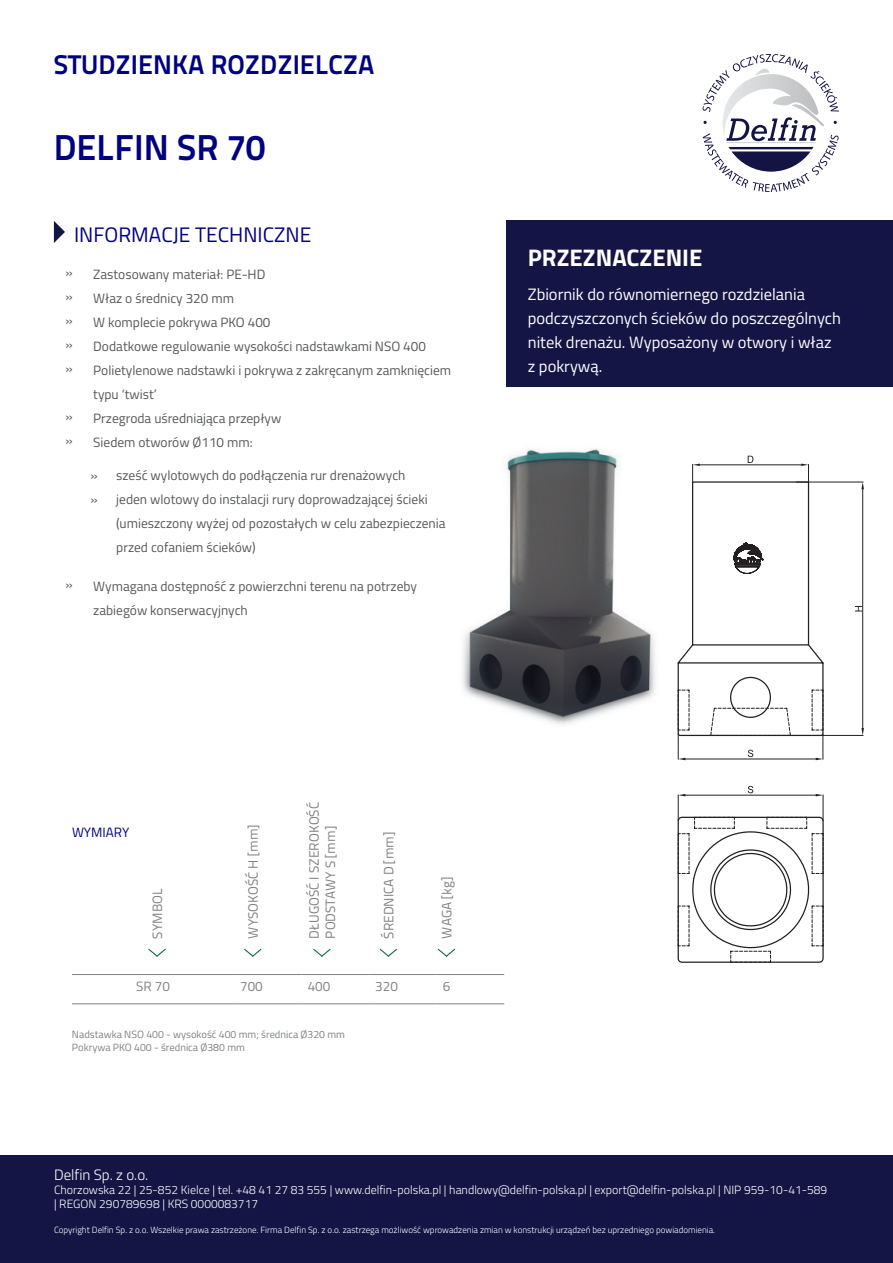
<style>
.page{position:relative;width:893px;height:1263px;background:#fff}
.page>*{position:absolute;margin:0;border:0;box-sizing:border-box;transform-origin:0 0}
.t1{font:700 36px "Titillium Text 22 L";color:#000080}
.t2{font:700 27px "Titillium Text 22 L";color:#000080}
.t3{font:700 24px "Titillium";color:#fff}
.t4{font:21px "Titillium";color:#000080}
.t5{font:16.5px/24px "Titillium";color:#fff}
.t6{font:300 15px "Titillium";color:#fff}
.t7{font:13.5px/24px "Titillium";color:#57585a}
.t8{font:13.5px/16.2px "Titillium Text 22 L";color:#808285}
.t9{font:13.5px "Titillium";color:#808285}
.t10{font:13.5px "Titillium";color:#000080}
.t11{font:300 12px/14.4px "Titillium";color:#fff}
.t12{font:10.5px/12.6px "Titillium";color:#808285}
.t13{font:300 9px "Titillium";color:#fff}
</style>
<div class="page">
<div style="left:0;top:1155px;width:893px;height:108px;background:#151545"></div>
<img style="left:462px;top:449px;width:330px;height:337px">
<div style="left:506px;top:220px;width:387px;height:167px;background:#151545"></div>
<svg style="left:702px;top:54px;width:137px;height:138px"></svg>
<hr style="left:72px;top:974px;width:162px;height:1px;background:#808285">
<hr style="left:234px;top:974px;width:68px;height:1px;background:#808285">
<hr style="left:302px;top:974px;width:67px;height:1px;background:#808285">
<hr style="left:369px;top:974px;width:68px;height:1px;background:#808285">
<hr style="left:437px;top:974px;width:67px;height:1px;background:#808285">
<hr style="left:72px;top:1003px;width:162px;height:1px;background:#808285">
<hr style="left:234px;top:1003px;width:68px;height:1px;background:#808285">
<hr style="left:302px;top:1003px;width:67px;height:1px;background:#808285">
<hr style="left:369px;top:1003px;width:68px;height:1px;background:#808285">
<hr style="left:437px;top:1003px;width:67px;height:1px;background:#808285">
<svg style="left:313px;top:948px;width:18px;height:9px"></svg>
<svg style="left:244px;top:948px;width:18px;height:9px"></svg>
<svg style="left:148px;top:948px;width:18px;height:9px"></svg>
<svg style="left:379px;top:948px;width:18px;height:9px"></svg>
<svg style="left:437px;top:948px;width:19px;height:9px"></svg>
<hr style="left:821px;top:735px;width:42px;height:1px;background:#231f20">
<hr style="left:796px;top:482px;width:67px;height:1px;background:#231f20">
<hr style="left:862px;top:489px;width:1px;height:239px;background:#231f20">
<svg style="left:861px;top:728px;width:3px;height:7px"></svg>
<svg style="left:861px;top:482px;width:3px;height:7px"></svg>
<svg style="left:855px;top:606px;width:7px;height:5px"></svg>
<hr style="left:700px;top:465px;width:101px;height:1px;background:#231f20">
<svg style="left:692px;top:464px;width:8px;height:17px"></svg>
<svg style="left:801px;top:464px;width:8px;height:17px"></svg>
<svg style="left:747px;top:455px;width:7px;height:9px"></svg>
<svg style="left:748px;top:456px;width:5px;height:7px"></svg>
<div style="left:692px;top:481px;width:117px;height:164px;border:1px solid #231f20"></div>
<svg style="left:734px;top:543px;width:29px;height:30px"></svg>
<svg style="left:676px;top:643px;width:149px;height:117px"></svg>
<svg style="left:677px;top:786px;width:147px;height:177px"></svg>
<svg style="left:54px;top:221px;width:11px;height:22px"></svg>
<h2 class="t2" style="left:54px;top:44px;width:322px">STUDZIENKA ROZDZIELCZA</h2>
<h1 class="t1" style="left:54px;top:119px;width:213px">DELFIN SR 70</h1>
<h3 class="t4" style="left:74px;top:219px;width:239px">INFORMACJE TECHNICZNE</h3>
<p class="t7" style="left:66px;top:260px;width:9px;text-align:justify">» » » » »</p>
<p class="t7" style="left:66px;top:404px;width:9px">» »</p>
<p class="t7" style="left:66px;top:572px;width:9px">»</p>
<p class="t7" style="left:93px;top:262px;width:359px">Zastosowany materiał: PE-HD<br>Właz o średnicy 320 mm<br>W komplecie pokrywa PKO 400<br>Dodatkowe regulowanie wysokości nadstawkami NSO 400<br>Polietylenowe nadstawki i pokrywa z zakręcanym zamknięciem typu ‘twist’<br>Przegroda uśredniająca przepływ<br>Siedem otworów Ø110 mm:</p>
<p class="t7" style="left:90px;top:463px;width:9px">» »</p>
<p class="t7" style="left:116px;top:463px;width:331px">sześć wylotowych do podłączenia rur drenażowych<br>jeden wlotowy do instalacji rury doprowadzającej ścieki (umieszczony wyżej od pozostałych w celu zabezpieczenia przed cofaniem ścieków)</p>
<p class="t7" style="left:93px;top:574px;width:325px">Wymagana dostępność z powierzchni terenu na potrzeby zabiegów konserwacyjnych</p>
<p class="t10" style="left:72px;top:822px;width:59px">WYMIARY</p>
<p class="t8" style="left:149px;top:938px;width:52px;rotate:-90deg">Symbol</p>
<p class="t8" style="left:244px;top:938px;width:115px;rotate:-90deg">Wysokość H [mm]</p>
<p class="t8" style="left:305px;top:938px;width:138px;rotate:-90deg">Długość i szerokość podstawy S [mm]</p>
<p class="t8" style="left:380px;top:938px;width:108px;rotate:-90deg">Średnica D [mm]</p>
<p class="t8" style="left:438px;top:938px;width:63px;rotate:-90deg">waga [kg]</p>
<p class="t9" style="left:136px;top:976px;width:35px">SR 70</p>
<p class="t9" style="left:240px;top:976px;width:24px">700</p>
<p class="t9" style="left:308px;top:976px;width:24px">400</p>
<p class="t9" style="left:375px;top:976px;width:24px">320</p>
<p class="t9" style="left:443px;top:976px;width:9px">6</p>
<p class="t12" style="left:72px;top:1028px;width:275px">Nadstawka NSO 400 - wysokość 400 mm; średnica Ø320 mm<br>Pokrywa PKO 400 - średnica Ø380 mm</p>
<h3 class="t3" style="left:528px;top:239px;width:176px">PRZEZNACZENIE</h3>
<p class="t5" style="left:528px;top:281px;width:315px">Zbiornik do równomiernego rozdzielania podczyszczonych ścieków do poszczególnych nitek drenażu. Wyposażony w otwory i właz z pokrywą.</p>
<p class="t6" style="left:54px;top:1163px;width:96px">Delfin Sp. z o.o.</p>
<p class="t11" style="left:54px;top:1182px;width:775px">Chorzowska 22 | 25-852 Kielce | tel. +48 41 27 83 555 | www.delfin-polska.pl | handlowy@delfin-polska.pl | export@delfin-polska.pl | NIP 959-10-41-589 | REGON 290789698 | KRS 0000083717</p>
<p class="t13" style="left:54px;top:1223px;width:663px">Copyright Delfin Sp. z o.o. Wszelkie prawa zastrzeżone. Firma Delfin Sp. z o.o. zastrzega możliwość wprowadzenia zmian w konstrukcji urządzeń bez uprzedniego powiadomienia.</p>
</div>
